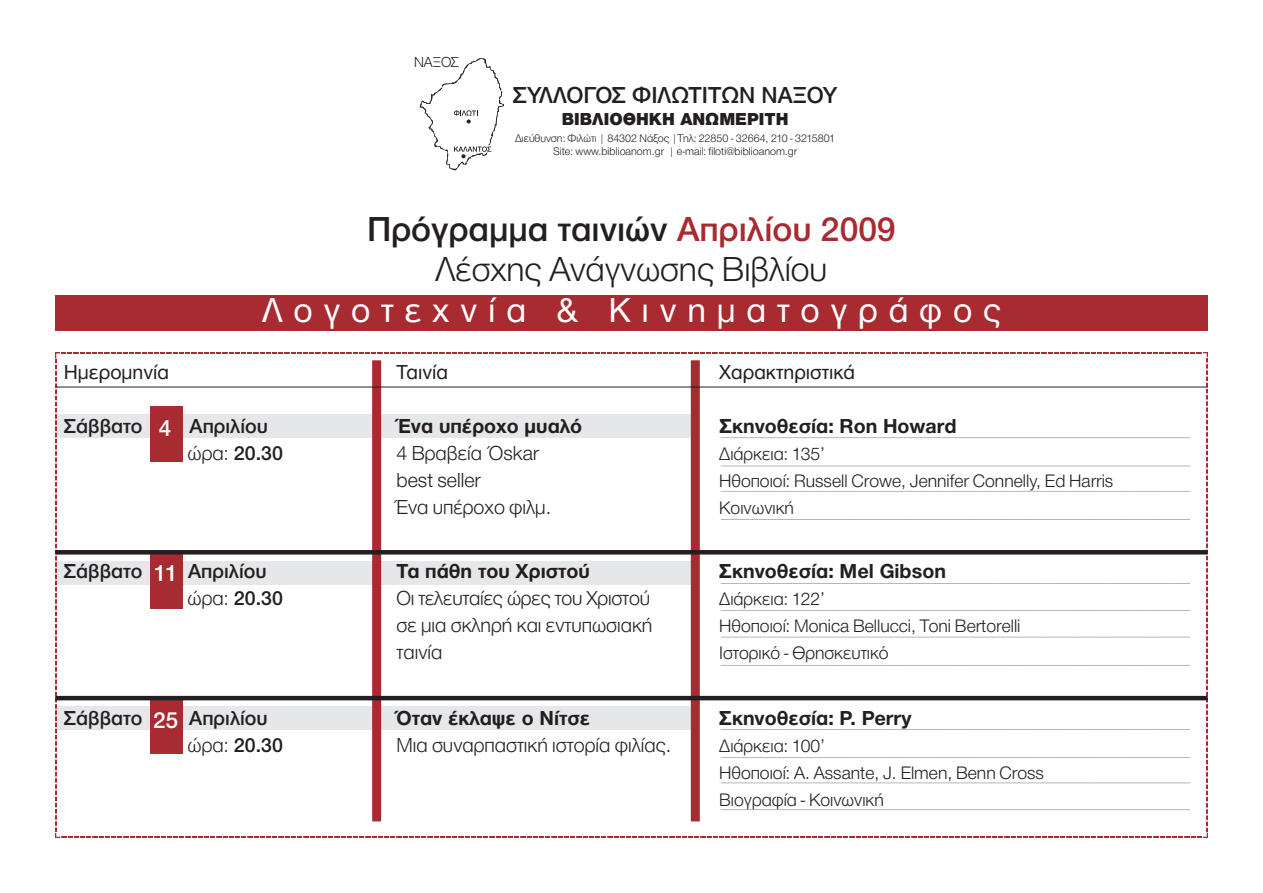
<style>
.page{position:relative;width:1263px;height:893px;background:#fff}
.page>*{position:absolute;margin:0;border:0;box-sizing:border-box;transform-origin:0 0}
.t1{font:500 36px "Helvetica Neue Greek 65";color:#231f20}
.t2{font:36px "Helvetica Neue Greek 55";letter-spacing:.3em;color:#fff}
.t3{font:300 36px "Helvetica Neue Greek 45";color:#231f20}
.t4{font:500 24px "Helvetica Neue Greek 65";color:#231f20}
.t5{font:300 21px "Helvetica Neue Greek 45";color:#231f20}
.t6{font:700 21px "Helvetica Neue Greek 75";color:#231f20}
.t7{font:500 21px "Helvetica Neue Greek 65";color:#231f20}
.t8{font:21px "Helvetica Neue Greek 55";color:#231f20}
.t9{font:300 18.75px/27px "Helvetica Neue Greek 45";color:#231f20}
.t10{font:900 18px "Helvetica Neue Greek 95";color:#231f20}
.t11{font:300 15px "Helvetica Neue Greek 45";color:#231f20}
.t12{font:300 11.4px/13.8px "Helvetica Neue Greek 45";color:#231f20;text-align:center}
.s1{color:#a72b30}
.s2{font-size:24px;color:#fff}
.s3{font-family:"Helvetica Neue Greek 45";font-weight:300}
</style>
<div class="page">
<div style="left:55px;top:415px;width:640px;height:23px;background:#e6e7e9"></div>
<div style="left:150px;top:406px;width:33px;height:55px;background:#a72b30"></div>
<div style="left:55px;top:562px;width:640px;height:23px;background:#e6e7e9"></div>
<div style="left:150px;top:553px;width:33px;height:55px;background:#a72b30"></div>
<div style="left:55px;top:707px;width:640px;height:23px;background:#e6e7e9"></div>
<div style="left:150px;top:698px;width:33px;height:55px;background:#a72b30"></div>
<div style="left:55px;top:295px;width:1153px;height:35px;background:#a72b30"></div>
<svg style="left:420px;top:58px;width:84px;height:112px"></svg>
<svg style="left:55px;top:352px;width:1153px;height:7px"></svg>
<img style="left:1206px;top:359px;width:2px;height:472px">
<svg style="left:55px;top:831px;width:1153px;height:7px"></svg>
<img style="left:55px;top:357px;width:1px;height:474px">
<div style="left:372px;top:360px;width:9px;height:461px;background:#a72b30"></div>
<div style="left:691px;top:360px;width:9px;height:461px;background:#a72b30"></div>
<svg style="left:720px;top:437px;width:471px;height:1px"></svg>
<svg style="left:721px;top:466px;width:470px;height:1px"></svg>
<svg style="left:720px;top:491px;width:471px;height:1px"></svg>
<svg style="left:720px;top:519px;width:471px;height:1px"></svg>
<hr style="left:55px;top:550px;width:1153px;height:4px;background:#231f20">
<hr style="left:55px;top:387px;width:1153px;height:1px;background:#231f20">
<svg style="left:720px;top:583px;width:471px;height:1px"></svg>
<svg style="left:720px;top:610px;width:471px;height:1px"></svg>
<svg style="left:720px;top:637px;width:471px;height:1px"></svg>
<svg style="left:720px;top:665px;width:471px;height:1px"></svg>
<hr style="left:55px;top:696px;width:1153px;height:4px;background:#231f20">
<svg style="left:720px;top:729px;width:471px;height:1px"></svg>
<svg style="left:720px;top:757px;width:471px;height:1px"></svg>
<svg style="left:721px;top:783px;width:469px;height:1px"></svg>
<svg style="left:720px;top:809px;width:471px;height:1px"></svg>
<p class="t11" style="left:414px;top:57px;width:46px">ΝΑΞΟΣ</p>
<p class="t4" style="left:513px;top:87px;width:326px">ΣΥΛΛΟΓΟΣ ΦΙΛΩΤΙΤΩΝ ΝΑΞΟΥ</p>
<p class="t10" style="left:562px;top:113px;width:228px">ΒΙΒΛΙΟΘΗΚΗ ΑΝΩΜΕΡΙΤΗ</p>
<p class="t12" style="left:515px;top:132px;width:321px">Διεύθυνση: Φιλώτι | 84302 Νάξος |Τηλ: 22850 - 32664, 210 - 3215801<br>Site: www.biblioanom.gr | e-mail: filoti@biblioanom.gr</p>
<h1 class="t1" style="left:367px;top:217px;width:530px">Πρόγραμμα ταινιών <span class="s1">Απριλίου 2009</span></h1>
<h1 class="t3" style="left:436px;top:257px;width:393px">Λέσχης Ανάγνωσης Βιβλίου</h1>
<h1 class="t2" style="left:262px;top:298px;width:740px">Λογοτεχνία &amp; Κινηματογράφος</h1>
<p class="t8" style="left:64px;top:365px;width:107px">Ημερομηνία</p>
<p class="t8" style="left:396px;top:365px;width:53px">Ταινία</p>
<p class="t8" style="left:719px;top:365px;width:137px">Χαρακτηριστικά</p>
<p class="t7" style="left:64px;top:419px;width:206px">Σάββατο <span class="s2">4</span> Απριλίου</p>
<p class="t6" style="left:396px;top:419px;width:187px">Ένα υπέροχο μυαλό</p>
<p class="t6" style="left:719px;top:419px;width:239px">Σκηνοθεσία: Ron Howard</p>
<p class="t7" style="left:188px;top:446px;width:97px"><span class="s3">ώρα:</span> 20.30</p>
<p class="t5" style="left:396px;top:446px;width:144px">4 Βραβεία Όskar</p>
<p class="t9" style="left:719px;top:442px;width:107px">Διάρκεια: 135’</p>
<p class="t5" style="left:396px;top:473px;width:86px">best seller</p>
<p class="t9" style="left:719px;top:469px;width:396px">Ηθοποιοί: Russell Crowe, Jennifer Connelly, Ed Harris</p>
<p class="t5" style="left:396px;top:500px;width:156px">Ένα υπέροχο φιλμ.</p>
<p class="t9" style="left:719px;top:496px;width:76px">Κοινωνική</p>
<p class="t7" style="left:64px;top:564px;width:204px">Σάββατο <span class="s2">11</span> Aπριλίου</p>
<p class="t6" style="left:396px;top:564px;width:195px">Τα πάθη του Χριστού</p>
<p class="t6" style="left:719px;top:564px;width:228px">Σκηνοθεσία: Mel Gibson</p>
<p class="t7" style="left:188px;top:591px;width:97px"><span class="s3">ώρα:</span> 20.30</p>
<p class="t5" style="left:396px;top:591px;width:255px">Οι τελευταίες ώρες του Χριστού</p>
<p class="t9" style="left:719px;top:587px;width:107px">Διάρκεια: 122’</p>
<p class="t5" style="left:396px;top:618px;width:257px">σε μια σκληρή και εντυπωσιακή</p>
<p class="t9" style="left:719px;top:614px;width:303px">Ηθοποιοί: Monica Bellucci, Toni Bertorelli</p>
<p class="t5" style="left:396px;top:645px;width:47px">ταινία</p>
<p class="t9" style="left:719px;top:641px;width:171px">Ιστορικό - Θρησκευτικό</p>
<p class="t7" style="left:64px;top:711px;width:206px">Σάββατο <span class="s2">25</span> Απριλίου</p>
<p class="t6" style="left:396px;top:711px;width:195px">Όταν έκλαψε ο Νίτσε</p>
<p class="t6" style="left:719px;top:711px;width:194px">Σκηνοθεσία: P. Perry</p>
<p class="t7" style="left:188px;top:738px;width:97px"><span class="s3">ώρα:</span> 20.30</p>
<p class="t5" style="left:396px;top:738px;width:276px">Μια συναρπαστική ιστορία φιλίας.</p>
<p class="t9" style="left:719px;top:734px;width:326px">Διάρκεια: 100’<br>Ηθοποιοί: A. Assante, J. Elmen, Benn Cross<br>Bιογραφία - Κοινωνική</p>
</div>
